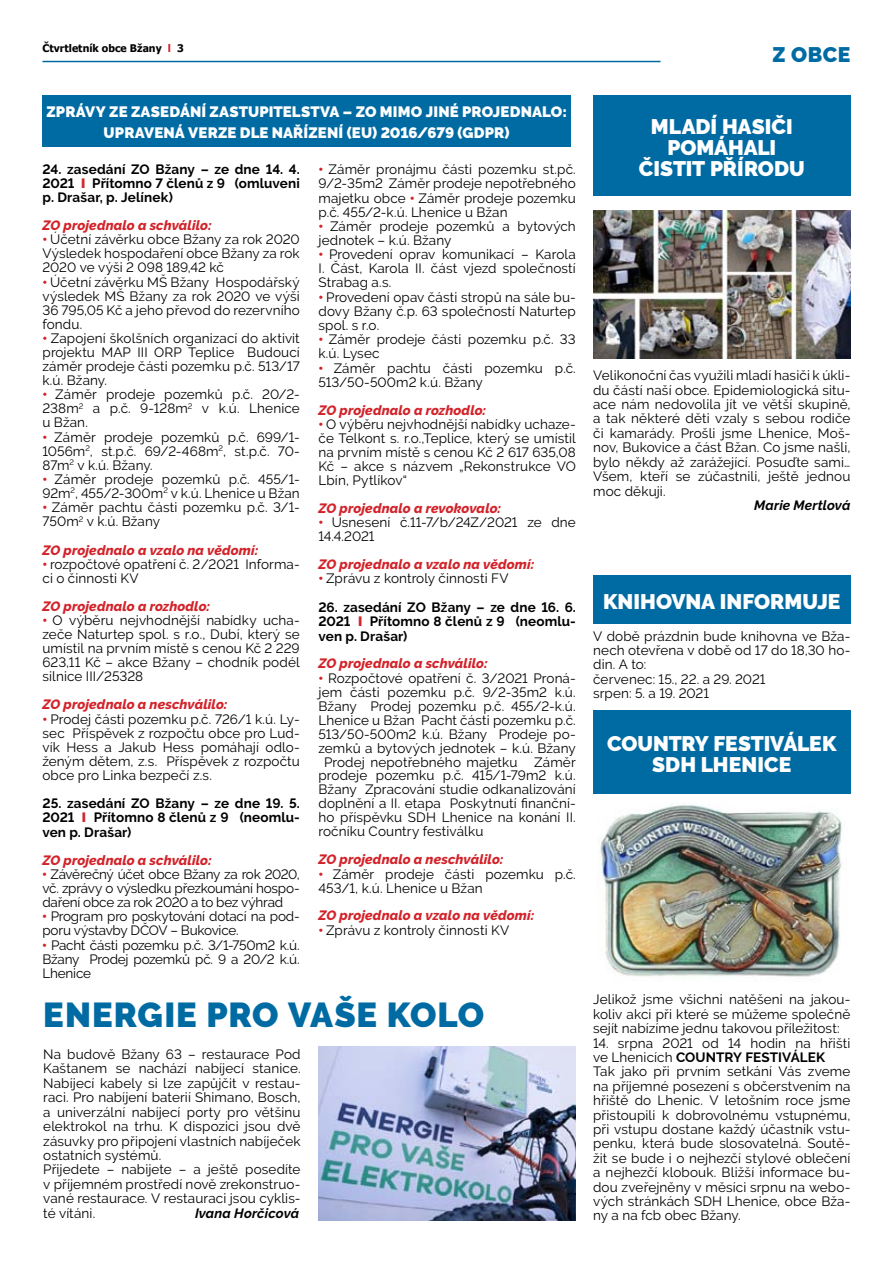
<style>
.page{position:relative;width:893px;height:1263px;background:#fff}
.page>*{position:absolute;margin:0;border:0;box-sizing:border-box;transform-origin:0 0}
.t1{font:900 34.5px "Raleway";color:#006ba3}
.t2{font:900 21px/21px "Raleway";color:#fff;text-align:center}
.t3{font:900 21px "Raleway";color:#006ba3}
.t4{font:900 15px/21px "Raleway";letter-spacing:.01em;color:#fff;text-align:center}
.t5{font:13.5px/14px "Raleway";letter-spacing:.01em;color:#000;text-align:justify}
.t6{font:italic 800 13.5px "Raleway";letter-spacing:.01em;color:#d2232a}
.t7{font:700 13.5px/14.4px "Raleway";letter-spacing:.01em;color:#000;text-align:justify}
.t8{font:13.5px/14px "Raleway";letter-spacing:-.015em;color:#000}
.t9{font:italic 700 13.5px "Raleway";letter-spacing:.01em;color:#000}
.t10{font:700 10.5px "Tahoma";color:#000}
.s1{color:#d2232a}
.s2{font-weight:900;color:#d2232a}
.s3{font-weight:700}
</style>
<div class="page">
<hr style="left:43px;top:61px;width:617px;height:1px;background:#006ba3">
<div style="left:43px;top:95px;width:528px;height:51px;background:#006ba3"></div>
<div style="left:593px;top:95px;width:257px;height:101px;background:#006ba3"></div>
<div style="left:593px;top:710px;width:257px;height:83px;background:#006ba3"></div>
<div style="left:593px;top:575px;width:257px;height:48px;background:#006ba3"></div>
<img style="left:319px;top:1046px;width:257px;height:174px">
<img style="left:593px;top:210px;width:257px;height:149px">
<img style="left:597px;top:805px;width:245px;height:172px">
<p class="t10" style="left:43px;top:41px;width:143px">Čtvrtletník obce Bžany <span class="s1">l</span> 3</p>
<h2 class="t3" style="left:772px;top:43px;width:80px">Z OBCE</h2>
<p class="t4" style="left:46px;top:102px;width:522px">ZPRÁVY ZE ZASEDÁNÍ ZASTUPITELSTVA – ZO MIMO JINÉ PROJEDNALO:<br>UPRAVENÁ VERZE DLE NAŘÍZENÍ (EU) 2016/679 (GDPR)</p>
<h2 class="t2" style="left:639px;top:116px;width:167px">MLADÍ HASIČI<br>POMÁHALI<br>ČISTIT PŘÍRODU</h2>
<p class="t5" style="left:318px;top:162px;width:259px"><span class="s2">●•</span> Záměr pronájmu části pozemku st.pč.<br>9/2-35m2 ● Záměr prodeje nepotřebného majetku obce <span class="s2">●•</span> Záměr prodeje pozemku p.č. 455/2-k.ú. Lhenice u Bžan</p>
<p class="t5" style="left:318px;top:219px;width:259px"><span class="s2">●•</span> Záměr prodeje pozemků a bytových jednotek – k.ú. Bžany</p>
<p class="t5" style="left:318px;top:248px;width:259px"><span class="s2">●•</span> Provedení oprav komunikací – Karola I. Část, Karola II. část vjezd společností Strabag a.s.</p>
<p class="t5" style="left:318px;top:290px;width:259px"><span class="s2">●•</span> Provedení opav části stropů na sále bu&shy;dovy Bžany č.p. 63 společností Naturtep spol. s r.o.</p>
<p class="t5" style="left:318px;top:332px;width:259px;line-height:14.4px"><span class="s2">●•</span> Záměr prodeje části pozemku p.č. 33 k.ú. Lysec</p>
<p class="t5" style="left:318px;top:361px;width:259px"><span class="s2">●•</span> Záměr pachtu části pozemku p.č.<br>513/50-500m2 k.ú. Bžany</p>
<p class="t6" style="left:319px;top:402px;width:169px">ZO projednalo a rozhodlo:</p>
<p class="t5" style="left:318px;top:417px;width:259px"><span class="s2">●•</span> O výběru nejvhodnější nabídky uchaze&shy;če Telkont s. r.o.,Teplice, který se umístil na prvním místě s cenou Kč 2 617 635,08<br>Kč – akce s názvem „Rekonstrukce VO Lbín, Pytlíkov“</p>
<p class="t6" style="left:319px;top:500px;width:184px">ZO projednalo a revokovalo:</p>
<p class="t5" style="left:318px;top:515px;width:259px"><span class="s2">●•</span> Usnesení č.11-7/b/24Z/2021 ze dne<br>14.4.2021</p>
<p class="t6" style="left:319px;top:556px;width:217px">ZO projednalo a vzalo na vědomí:</p>
<p class="t5" style="left:318px;top:572px;width:192px"><span class="s2">●•</span> Zprávu z kontroly činnosti FV</p>
<p class="t7" style="left:319px;top:600px;width:259px">26. zasedání ZO Bžany – ze dne 16. 6.<br>2021 <span class="s2">I</span> Přítomno 8 členů z 9 (neomlu&shy;ven p. Drašar)</p>
<p class="t6" style="left:319px;top:656px;width:171px">ZO projednalo a schválilo:</p>
<p class="t5" style="left:318px;top:671px;width:259px"><span class="s2">●•</span> Rozpočtové opatření č. 3/2021● Proná&shy;jem části pozemku p.č. 9/2-35m2 k.ú.<br>Bžany ● Prodej pozemku p.č. 455/2-k.ú.<br>Lhenice u Bžan ● Pacht části pozemku p.č.<br>513/50-500m2 k.ú. Bžany ● Prodeje po&shy;zemků a bytových jednotek – k.ú. Bžany</p>
<p class="t5" style="left:318px;top:755px;width:259px">● Prodej nepotřebného majetku ● Záměr prodeje pozemku p.č. 415/1-79m2 k.ú.<br>Bžany ● Zpracování studie odkanalizování doplnění a II. etapa ● Poskytnutí finanční&shy;ho příspěvku SDH Lhenice na konání II. ročníku Country festiválku</p>
<p class="t6" style="left:318px;top:852px;width:187px">ZO projednalo a neschválilo:</p>
<p class="t5" style="left:318px;top:867px;width:259px"><span class="s2">●•</span> Záměr prodeje části pozemku p.č.<br>453/1, k.ú. Lhenice u Bžan</p>
<p class="t6" style="left:318px;top:908px;width:217px">ZO projednalo a vzalo na vědomí:</p>
<p class="t5" style="left:318px;top:923px;width:193px"><span class="s2">●•</span> Zprávu z kontroly činnosti KV</p>
<p class="t7" style="left:43px;top:163px;width:259px;line-height:14px">24. zasedání ZO Bžany – ze dne 14. 4.<br>2021 <span class="s2">I</span> Přítomno 7 členů z 9 (omluveni p. Drašar, p. Jelínek)</p>
<p class="t6" style="left:43px;top:218px;width:171px">ZO projednalo a schválilo:</p>
<p class="t5" style="left:42px;top:233px;width:259px"><span class="s2">●•</span> Účetní závěrku obce Bžany za rok 2020● Výsledek hospodaření obce Bžany za rok 2020 ve výši 2 098 189,42 kč ●</p>
<p class="t5" style="left:42px;top:275px;width:259px"><span class="s2">●•</span> Účetní závěrku MŠ Bžany ● Hospodářský výsledek MŠ Bžany za rok 2020 ve výši 36 795,05 Kč a jeho převod do rezervního fondu.</p>
<p class="t5" style="left:42px;top:331px;width:259px"><span class="s2">●•</span> Zapojení školšních organizací do aktivit projektu MAP III ORP Teplice ● Budoucí záměr prodeje části pozemku p.č. 513/17 k.ú. Bžany.</p>
<p class="t5" style="left:42px;top:387px;width:259px"><span class="s2">●•</span> Záměr prodeje pozemků p.č. 20/2- 238m<sup>2</sup> a p.č. 9-128m<sup>2</sup> v k.ú. Lhenice u Bžan.</p>
<p class="t5" style="left:42px;top:430px;width:259px"><span class="s2">●•</span> Záměr prodeje pozemků p.č. 699/1- 1056m<sup>2</sup>, st.p.č. 69/2-468m<sup>2</sup>, st.p.č. 70- 87m<sup>2</sup> v k.ú. Bžany.</p>
<p class="t5" style="left:42px;top:472px;width:259px"><span class="s2">●•</span> Záměr prodeje pozemků p.č. 455/1-<br>92m<sup>2</sup>, 455/2-300m<sup>2</sup> v k.ú. Lhenice u Bžan</p>
<p class="t5" style="left:42px;top:500px;width:259px"><span class="s2">●•</span> Záměr pachtu části pozemku p.č. 3/1-<br>750m<sup>2</sup> v k.ú. Bžany</p>
<p class="t6" style="left:43px;top:542px;width:217px">ZO projednalo a vzalo na vědomí:</p>
<p class="t5" style="left:42px;top:557px;width:259px"><span class="s2">●•</span> rozpočtové opatření č. 2/2021 ● Informa&shy;ci o činnosti KV</p>
<p class="t6" style="left:43px;top:598px;width:169px">ZO projednalo a rozhodlo:</p>
<p class="t5" style="left:42px;top:613px;width:259px"><span class="s2">●•</span> O výběru nejvhodnější nabídky ucha&shy;zeče Naturtep spol. s r.o., Dubí, který se umístil na prvním místě s cenou Kč 2 229<br>623,11 Kč – akce Bžany – chodník podél silnice III/25328</p>
<p class="t6" style="left:43px;top:697px;width:187px">ZO projednalo a neschválilo:</p>
<p class="t5" style="left:42px;top:712px;width:259px"><span class="s2">●•</span> Prodej části pozemku p.č. 726/1 k.ú. Ly&shy;sec ● Příspěvek z rozpočtu obce pro Lud&shy;vík Hess a Jakub Hess pomáhají odlo&shy;ženým dětem, z.s. ● Příspěvek z rozpočtu obce pro Linka bezpečí z.s.</p>
<p class="t7" style="left:42px;top:796px;width:259px">25. zasedání ZO Bžany – ze dne 19. 5.<br>2021 <span class="s2">I</span> Přítomno 8 členů z 9 (neomlu&shy;ven p. Drašar)</p>
<p class="t6" style="left:42px;top:852px;width:171px">ZO projednalo a schválilo:</p>
<p class="t5" style="left:42px;top:867px;width:259px"><span class="s2">●•</span> Závěrečný účet obce Bžany za rok 2020, vč. zprávy o výsledku přezkoumání hospo&shy;daření obce za rok 2020 a to bez výhrad</p>
<p class="t8" style="left:42px;top:909px;width:259px"><span class="s2">●•</span> Program pro poskytování dotací na pod&shy;poru výstavby DČOV – Bukovice. ●</p>
<p class="t5" style="left:42px;top:938px;width:259px"><span class="s2">●•</span> Pacht části pozemku p.č. 3/1-750m2 k.ú.<br>Bžany ● Prodej pozemků pč. 9 a 20/2 k.ú.<br>Lhenice</p>
<p class="t5" style="left:593px;top:368px;width:259px;line-height:14.4px">Velikonoční čas využili mladí hasiči k úkli&shy;du částí naší obce. Epidemiologická situ&shy;ace nám nedovolila jít ve větší skupině, a tak některé děti vzaly s sebou rodiče či kamarády. Prošli jsme Lhenice, Moš&shy;nov, Bukovice a část Bžan. Co jsme našli, bylo někdy až zarážející. Posuďte sami… Všem, kteří se zúčastnili, ještě jednou moc děkuji.</p>
<p class="t9" style="left:754px;top:497px;width:98px">Marie Mertlová</p>
<h2 class="t2" style="left:603px;top:591px;width:239px">KNIHOVNA INFORMUJE</h2>
<p class="t5" style="left:593px;top:628px;width:259px;line-height:14.4px;text-align:left">V době prázdnin bude knihovna ve Bža&shy;nech otevřena v době od 17 do 18,30 ho&shy;din. A to:<br>červenec: 15., 22. a 29. 2021<br>srpen: 5. a 19. 2021</p>
<h2 class="t2" style="left:607px;top:733px;width:230px">COUNTRY FESTIVÁLEK<br>SDH LHENICE</h2>
<h1 class="t1" style="left:43px;top:995px;width:45px">ENERGIE</h1>
<h1 class="t1" style="left:206px;top:995px;width:25px">PRO</h1>
<h1 class="t1" style="left:288px;top:995px;width:46px">VAŠE</h1>
<h1 class="t1" style="left:387px;top:995px;width:49px">KOLO</h1>
<p class="t5" style="left:43px;top:1047px;width:259px;line-height:14.4px;text-align:left">Na budově Bžany 63 – restaurace Pod Kaštanem se nachází nabíjecí stanice.<br>Nabíjecí kabely si lze zapůjčit v restau&shy;raci. Pro nabíjení baterií Shimano, Bosch, a univerzální nabíjecí porty pro většinu elektrokol na trhu. K dispozici jsou dvě zásuvky pro připojení vlastních nabíječek ostatních systémů.<br>Přijedete – nabijete – a ještě posedíte v příjemném prostředí nově zrekonstruo&shy;vané restaurace. V restauraci jsou cyklis&shy;té vítáni.</p>
<p class="t9" style="left:195px;top:1205px;width:106px">Ivana Horčicová</p>
<p class="t5" style="left:593px;top:992px;width:259px;line-height:14.4px">Jelikož jsme všichni natěšeni na jakou&shy;koliv akci při které se můžeme společně sejít nabízíme jednu takovou příležitost:</p>
<p class="t5" style="left:593px;top:1035px;width:259px;line-height:14.4px;text-align:left">14. srpna 2021 od 14 hodin na hřišti ve Lhenicích <span class="s3">COUNTRY FESTIVÁLEK<br></span>Tak jako při prvním setkání Vás zveme na příjemné posezení s občerstvením na hřiště do Lhenic. V letošním roce jsme přistoupili k dobrovolnému vstupnému, při vstupu dostane každý účastník vstu&shy;penku, která bude slosovatelná. Soutě&shy;žit se bude i o nejhezčí stylové oblečení a nejhezčí klobouk. Bližší informace bu&shy;dou zveřejněny v měsíci srpnu na webo&shy;vých stránkách SDH Lhenice, obce Bža&shy;ny a na fcb obec Bžany.</p>
</div>
